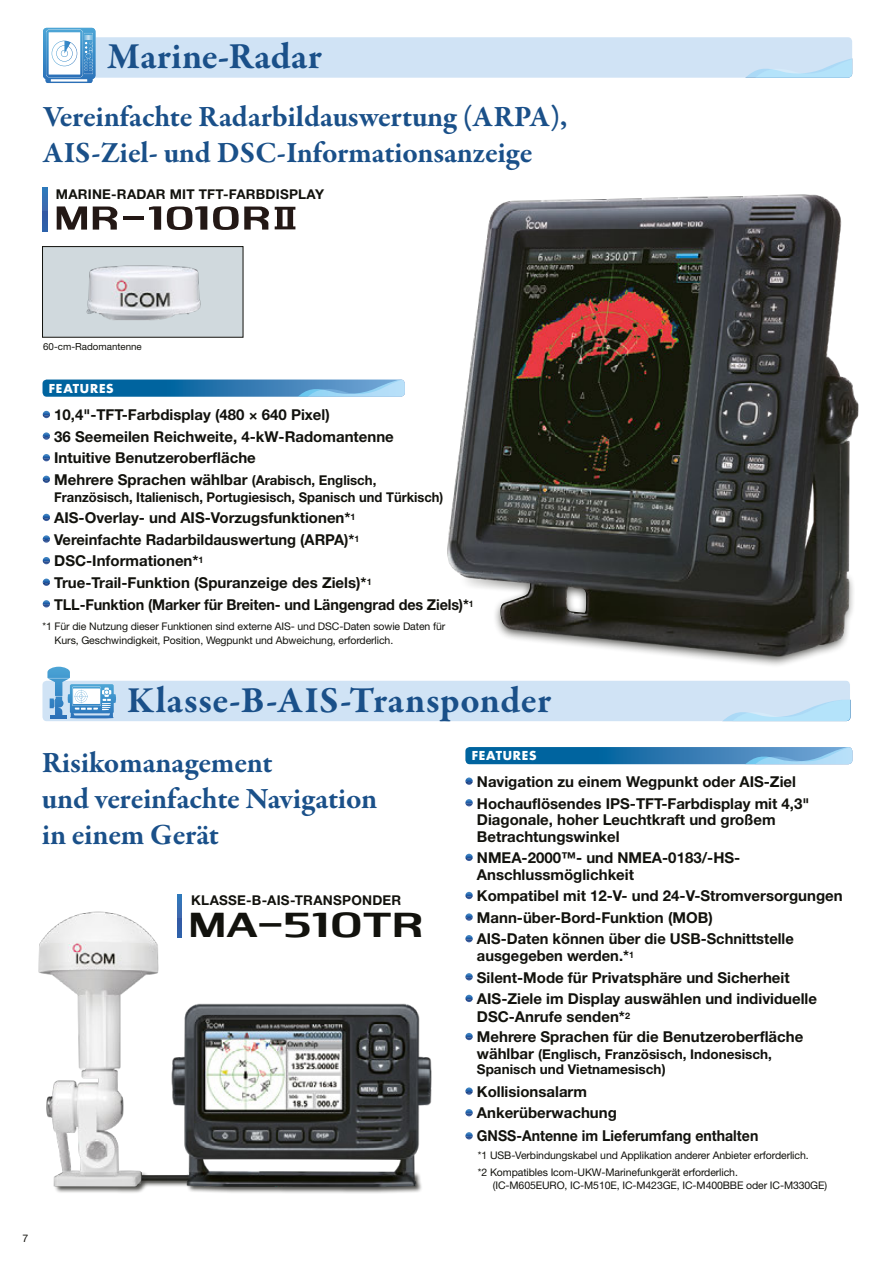
<style>
.page{position:relative;width:893px;height:1263px;background:#fff}
.page>*{position:absolute;margin:0;border:0;box-sizing:border-box;transform-origin:0 0}
.t1{font:700 37.5px "Garamond Premr Pro";letter-spacing:.015em;color:#1a5089}
.t2{font:30.3px "Icom CI PRODUCT";letter-spacing:-.03em;color:#12120d}
.t3{font:700 30px/36px "Garamond Premr Pro";letter-spacing:-.005em;color:#1a5089}
.t4{font:700 15px/21.6px "Helvetica Neue";color:#12120d}
.t5{font:700 13.5px/15.1px "Helvetica Neue";color:#12120d}
.t6{font:700 13.5px "Helvetica Neue";color:#12120d;scale:.96 1}
.t7{font:700 13.5px "Helvetica Neue";letter-spacing:.02em;color:#12120d}
.t8{font:700 12px "Futura Std";letter-spacing:.055em;color:#fff}
.t9{font:10.5px/17.1px "Helvetica Neue";letter-spacing:-.01em;color:#12120d}
.t10{font:9.75px "Helvetica Neue";color:#12120d}
.s1{font-size:13.5px}
.s2{font-size:15px}
</style>
<div class="page">
<div style="left:45px;top:37px;width:807px;height:41px;background:#d0e3f5;border-radius:4px"></div>
<svg style="left:745px;top:58px;width:107px;height:20px"></svg>
<img style="left:423px;top:194px;width:436px;height:512px">
<svg style="left:43px;top:28px;width:53px;height:55px;background:#9dc4e2"></svg>
<svg style="left:43px;top:411px;width:7px;height:7px"></svg>
<svg style="left:43px;top:432px;width:7px;height:8px"></svg>
<svg style="left:43px;top:454px;width:7px;height:7px"></svg>
<svg style="left:43px;top:476px;width:7px;height:7px"></svg>
<svg style="left:43px;top:514px;width:7px;height:7px"></svg>
<svg style="left:43px;top:535px;width:7px;height:8px"></svg>
<svg style="left:43px;top:557px;width:7px;height:7px"></svg>
<svg style="left:43px;top:579px;width:7px;height:7px"></svg>
<svg style="left:43px;top:600px;width:7px;height:7px"></svg>
<div style="left:43px;top:247px;width:200px;height:90px;background:#d0d9dd"></div>
<img style="left:86px;top:265px;width:115px;height:56px">
<div style="left:42px;top:246px;width:201px;height:92px;border:1px solid #12120d"></div>
<svg style="left:43px;top:187px;width:5px;height:44px"></svg>
<svg style="left:57px;top:206px;width:30px;height:24px"></svg>
<svg style="left:93px;top:207px;width:24px;height:23px"></svg>
<hr style="left:123px;top:217px;width:20px;height:3px;background:#231815">
<svg style="left:213px;top:206px;width:56px;height:24px"></svg>
<svg style="left:149px;top:206px;width:12px;height:24px"></svg>
<svg style="left:167px;top:206px;width:40px;height:24px"></svg>
<svg style="left:275px;top:207px;width:20px;height:22px"></svg>
<img style="left:38px;top:894px;width:394px;height:299px">
<svg style="left:465px;top:777px;width:8px;height:8px"></svg>
<svg style="left:465px;top:799px;width:8px;height:7px"></svg>
<svg style="left:465px;top:854px;width:8px;height:7px"></svg>
<svg style="left:465px;top:892px;width:8px;height:7px"></svg>
<svg style="left:465px;top:913px;width:8px;height:8px"></svg>
<svg style="left:465px;top:935px;width:8px;height:7px"></svg>
<svg style="left:465px;top:973px;width:8px;height:7px"></svg>
<svg style="left:465px;top:995px;width:8px;height:7px"></svg>
<svg style="left:465px;top:1033px;width:8px;height:7px"></svg>
<svg style="left:465px;top:1087px;width:8px;height:8px"></svg>
<svg style="left:465px;top:1109px;width:8px;height:7px"></svg>
<svg style="left:465px;top:1132px;width:8px;height:7px"></svg>
<svg style="left:177px;top:895px;width:5px;height:43px"></svg>
<svg style="left:465px;top:747px;width:387px;height:17px;background:#3381b6"></svg>
<svg style="left:43px;top:379px;width:362px;height:18px;background:#3c87ba"></svg>
<div style="left:42px;top:681px;width:808px;height:40px;background:#d0e3f5;border-radius:4px"></div>
<svg style="left:47px;top:667px;width:69px;height:51px"></svg>
<svg style="left:723px;top:700px;width:127px;height:21px"></svg>
<h1 class="t1" style="left:107px;top:33px;width:216px">Marine-Radar</h1>
<h3 class="t3" style="left:43px;top:99px;width:526px">Vereinfachte Radarbildauswertung (ARPA),<br>AIS-Ziel- und DSC-Informationsanzeige</h3>
<p class="t5" style="left:56px;top:186px;width:270px">MARINE-RADAR MIT TFT-FARBDISPLAY</p>
<p class="t10" style="left:43px;top:341px;width:100px">60-cm-Radomantenne</p>
<p class="t8" style="left:49px;top:380px;width:66px">FEATURES</p>
<p class="t4" style="left:54px;top:404px;width:341px">10,4"-TFT-Farbdisplay (480 × 640 Pixel)<br>36 Seemeilen Reichweite, 4-kW-Radomantenne Intuitive Benutzeroberfläche<br>Mehrere Sprachen wählbar <span class="s1">(Arabisch, Englisch,</span></p>
<p class="t6" style="left:54px;top:488px;width:407px">Französisch, Italienisch, Portugiesisch, Spanisch und Türkisch)</p>
<p class="t4" style="left:54px;top:507px;width:421px">AIS-Overlay- und AIS-Vorzugsfunktionen*<sup>1<br></sup>Vereinfachte Radarbildauswertung (ARPA)*<sup>1<br></sup>DSC-Informationen*<sup>1<br></sup>True-Trail-Funktion (Spuranzeige des Ziels)*<sup>1<br></sup>TLL-Funktion (Marker für Breiten- und Längengrad des Ziels)*<sup>1</sup></p>
<p class="t9" style="left:55px;top:619px;width:392px;line-height:13.6px;text-indent:-12px">*1 Für die Nutzung dieser Funktionen sind externe AIS- und DSC-Daten sowie Daten für<br>Kurs, Geschwindigkeit, Position, Wegpunkt und Abweichung, erforderlich.</p>
<h1 class="t1" style="left:127px;top:677px;width:426px">Klasse-B-AIS-Transponder</h1>
<h3 class="t3" style="left:42px;top:745px;width:337px">Risikomanagement<br>und vereinfachte Navigation in einem Gerät</h3>
<p class="t7" style="left:191px;top:892px;width:212px">KLASSE-B-AIS-TRANSPONDER</p>
<h2 class="t2" style="left:191px;top:905px;width:236px">MA-510TR</h2>
<p class="t8" style="left:472px;top:747px;width:66px">FEATURES</p>
<p class="t4" style="left:477px;top:770px;width:334px">Navigation zu einem Wegpunkt oder AIS-Ziel<br>Hochauflösendes IPS-TFT-Farbdisplay mit 4,3"</p>
<p class="t4" style="left:477px;top:811px;width:300px;line-height:16.5px">Diagonale, hoher Leuchtkraft und großem<br>Betrachtungswinkel</p>
<p class="t4" style="left:477px;top:849px;width:265px;line-height:16.5px">NMEA-2000™- und NMEA-0183/-HS-<br>Anschlussmöglichkeit</p>
<p class="t4" style="left:477px;top:885px;width:367px">Kompatibel mit 12-V- und 24-V-Stromversorgungen<br>Mann-über-Bord-Funktion (MOB)<br>AIS-Daten können über die USB-Schnittstelle</p>
<p class="t4" style="left:477px;top:944px;width:342px">ausgegeben werden.*<sup>1<br></sup>Silent-Mode für Privatsphäre und Sicherheit<br>AIS-Ziele im Display auswählen und individuelle</p>
<p class="t4" style="left:477px;top:1006px;width:328px;line-height:20.2px">DSC-Anrufe senden*<sup>2<br></sup>Mehrere Sprachen für die Benutzeroberfläche</p>
<p class="t5" style="left:477px;top:1046px;width:297px"><span class="s2">wählbar</span> (Englisch, Französisch, Indonesisch,<br>Spanisch und Vietnamesisch)</p>
<p class="t4" style="left:477px;top:1080px;width:283px;line-height:22.2px">Kollisionsalarm<br>Ankerüberwachung<br>GNSS-Antenne im Lieferumfang enthalten</p>
<p class="t9" style="left:478px;top:1147px;width:332px">*1 USB-Verbindungskabel und Applikation anderer Anbieter erforderlich. *2 Kompatibles Icom-UKW-Marinefunkgerät erforderlich.</p>
<p class="t9" style="left:493px;top:1176px;width:336px">(IC-M605EURO, IC-M510E, IC-M423GE, IC-M400BBE oder IC-M330GE)</p>
<p class="t9" style="left:23px;top:1229px;width:7px">7</p>
</div>
